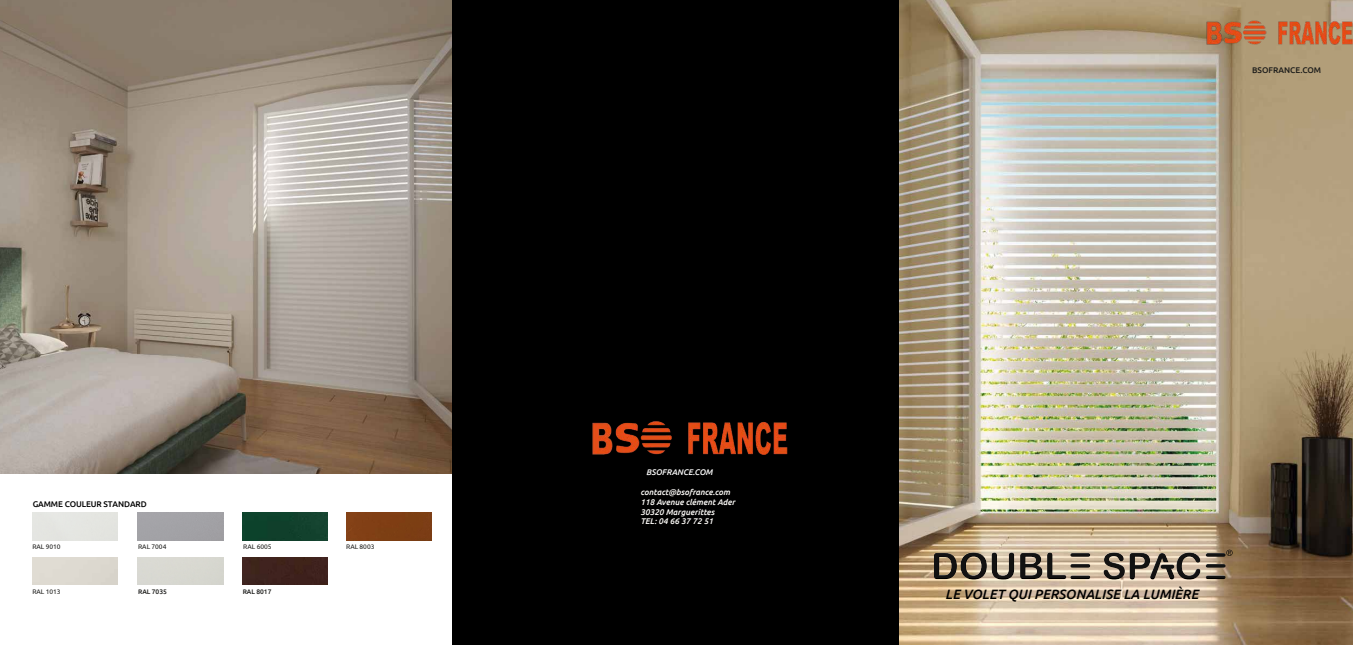
<style>
.page{position:relative;width:1353px;height:645px;background:#fff}
.page>*{position:absolute;margin:0;border:0;box-sizing:border-box;transform-origin:0 0}
.t1{font:italic 500 13.5px "Ubuntu";color:#000}
.t2{font:italic 500 8.25px/9.9px "Ubuntu";color:#fffefb}
.t3{font:500 8.25px "Ubuntu";letter-spacing:-.015em;color:#000}
.t4{font:italic 500 8.25px "Ubuntu";color:#fafafa}
.t5{font:500 8.25px "Ubuntu";color:#1d1d1b}
.t6{font:6.6px "Ubuntu";color:#1d1d1b}
.t7{font:500 6.6px "Ubuntu";color:#1d1d1b}
</style>
<div class="page">
<img style="left:899px;top:0;width:452px;height:644px">
<img style="left:0;top:0;width:452px;height:473px">
<svg style="left:933px;top:551px;width:170px;height:1px"></svg>
<svg style="left:933px;top:552px;width:293px;height:28px;background:#938774"></svg>
<svg style="left:1103px;top:549px;width:129px;height:30px;background:#938574"></svg>
<div style="left:452px;top:0;width:447px;height:644px;background:#000"></div>
<div style="left:243px;top:512px;width:85px;height:28px;background:#10422d"></div>
<div style="left:346px;top:512px;width:85px;height:28px;background:#7f3f15"></div>
<div style="left:243px;top:557px;width:84px;height:27px;background:#3f231d"></div>
<img style="left:592px;top:421px;width:195px;height:34px">
<img style="left:1205px;top:17px;width:147px;height:37px">
<p class="t3" style="left:33px;top:498px;width:116px">GAMME COULEUR STANDARD</p>
<p class="t6" style="left:138px;top:542px;width:30px">RAL 7004</p>
<p class="t6" style="left:243px;top:542px;width:30px">RAL 6005</p>
<p class="t6" style="left:32px;top:586px;width:30px">RAL 1013</p>
<p class="t7" style="left:138px;top:586px;width:30px">RAL 7035</p>
<p class="t6" style="left:32px;top:542px;width:30px">RAL 9010</p>
<p class="t7" style="left:243px;top:586px;width:30px">RAL 8017</p>
<p class="t6" style="left:346px;top:542px;width:30px">RAL 8003</p>
<p class="t4" style="left:646px;top:466px;width:68px">BSOFRANCE.COM</p>
<p class="t2" style="left:640px;top:486px;width:96px">contact@bsofrance.com<br>118 Avenue clément Ader<br>30320 Marguerittes<br>TEL: 04 66 37 72 51</p>
<p class="t5" style="left:1251px;top:65px;width:71px">BSOFRANCE.COM</p>
<h1 class="t1" style="left:944px;top:585px;width:255px">LE VOLET QUI PERSONALISE LA LUMIÈRE</h1>
</div>
